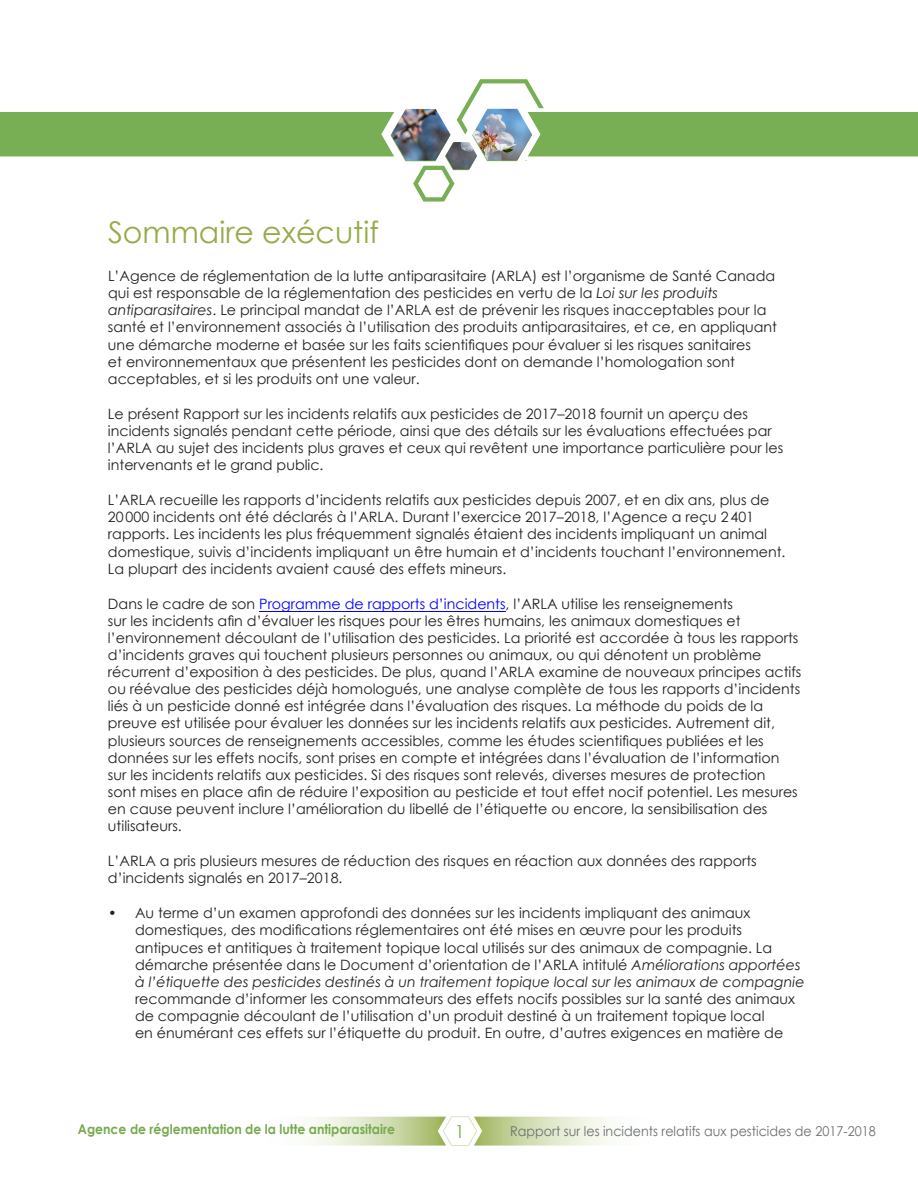
<style>
.page{position:relative;width:918px;height:1188px;background:#fff}
.page>*{position:absolute;margin:0;border:0;box-sizing:border-box;transform-origin:0 0}
.Main_text{font:30px "Century Gothic";color:#93ad49}
.t1{font:18px "Century Gothic";color:#77af52}
.Main_text-2{font:14.25px/17.1px "Century Gothic";color:#231f20}
.main_text_-_indent{font:14.25px/17.1px "Century Gothic";color:#231f20}
.t2{font:13.5px "Century Gothic";color:#6c6d70;scale:.94 1}
.t3{font:700 13.5px "Century Gothic";color:#77aa51;scale:.92 1}
.s1{font-style:italic}
.s2{color:#00f}
</style>
<div class="page">
<svg style="left:309px;top:1116px;width:301px;height:30px"></svg>
<svg style="left:0;top:79px;width:918px;height:123px"></svg>
<hr style="left:259px;top:611px;width:247px;height:1px;background:#00f">
<p class="Main_text" style="left:108px;top:211px;width:272px">Sommaire exécutif</p>
<p class="Main_text-2" style="left:108px;top:267px;width:670px">L’Agence de réglementation de la lutte antiparasitaire (ARLA) est l’organisme de Santé Canada qui est responsable de la réglementation des pesticides en vertu de la <span class="s1">Loi sur les produits antiparasitaires</span>. Le principal mandat de l’ARLA est de prévenir les risques inacceptables pour la santé et l’environnement associés à l’utilisation des produits antiparasitaires, et ce, en appliquant une démarche moderne et basée sur les faits scientifiques pour évaluer si les risques sanitaires<br>et environnementaux que présentent les pesticides dont on demande l’homologation sont acceptables, et si les produits ont une valeur.</p>
<p class="Main_text-2" style="left:108px;top:405px;width:677px">Le présent Rapport sur les incidents relatifs aux pesticides de 2017–2018 fournit un aperçu des incidents signalés pendant cette période, ainsi que des détails sur les évaluations effectuées par l’ARLA au sujet des incidents plus graves et ceux qui revêtent une importance particulière pour les intervenants et le grand public.</p>
<p class="Main_text-2" style="left:108px;top:491px;width:679px">L’ARLA recueille les rapports d’incidents relatifs aux pesticides depuis 2007, et en dix ans, plus de 20 000 incidents ont été déclarés à l’ARLA. Durant l’exercice 2017–2018, l’Agence a reçu 2 401 rapports. Les incidents les plus fréquemment signalés étaient des incidents impliquant un animal domestique, suivis d’incidents impliquant un être humain et d’incidents touchant l’environnement.<br>La plupart des incidents avaient causé des effets mineurs.</p>
<p class="Main_text-2" style="left:108px;top:595px;width:695px">Dans le cadre de son <span class="s2">Programme de rapports d’incidents</span>, l’ARLA utilise les renseignements<br>sur les incidents afin d’évaluer les risques pour les êtres humains, les animaux domestiques et l’environnement découlant de l’utilisation des pesticides. La priorité est accordée à tous les rapports d’incidents graves qui touchent plusieurs personnes ou animaux, ou qui dénotent un problème récurrent d’exposition à des pesticides. De plus, quand l’ARLA examine de nouveaux principes actifs ou réévalue des pesticides déjà homologués, une analyse complète de tous les rapports d’incidents liés à un pesticide donné est intégrée dans l’évaluation des risques. La méthode du poids de la preuve est utilisée pour évaluer les données sur les incidents relatifs aux pesticides. Autrement dit, plusieurs sources de renseignements accessibles, comme les études scientifiques publiées et les données sur les effets nocifs, sont prises en compte et intégrées dans l’évaluation de l’information sur les incidents relatifs aux pesticides. Si des risques sont relevés, diverses mesures de protection<br>sont mises en place afin de réduire l’exposition au pesticide et tout effet nocif potentiel. Les mesures en cause peuvent inclure l’amélioration du libellé de l’étiquette ou encore, la sensibilisation des utilisateurs.</p>
<p class="Main_text-2" style="left:108px;top:852px;width:650px">L’ARLA a pris plusieurs mesures de réduction des risques en réaction aux données des rapports d’incidents signalés en 2017–2018.</p>
<p class="main_text_-_indent" style="left:135px;top:904px;width:671px;text-indent:-27px">• Au terme d’un examen approfondi des données sur les incidents impliquant des animaux domestiques, des modifications réglementaires ont été mises en œuvre pour les produits antipuces et antitiques à traitement topique local utilisés sur des animaux de compagnie. La démarche présentée dans le Document d’orientation de l’ARLA intitulé <span class="s1">Améliorations apportées à l’étiquette des pesticides destinés à un traitement topique local sur les animaux de compagnie </span>recommande d’informer les consommateurs des effets nocifs possibles sur la santé des animaux de compagnie découlant de l’utilisation d’un produit destiné à un traitement topique local<br>en énumérant ces effets sur l’étiquette du produit. En outre, d’autres exigences en matière de</p>
<p class="t3" style="left:78px;top:1119px;width:346px">Agence de réglementation de la lutte antiparasitaire</p>
<p class="t1" style="left:455px;top:1119px;width:11px">1</p>
<p class="t2" style="left:510px;top:1121px;width:390px">Rapport sur les incidents relatifs aux pesticides de 2017-2018</p>
</div>
